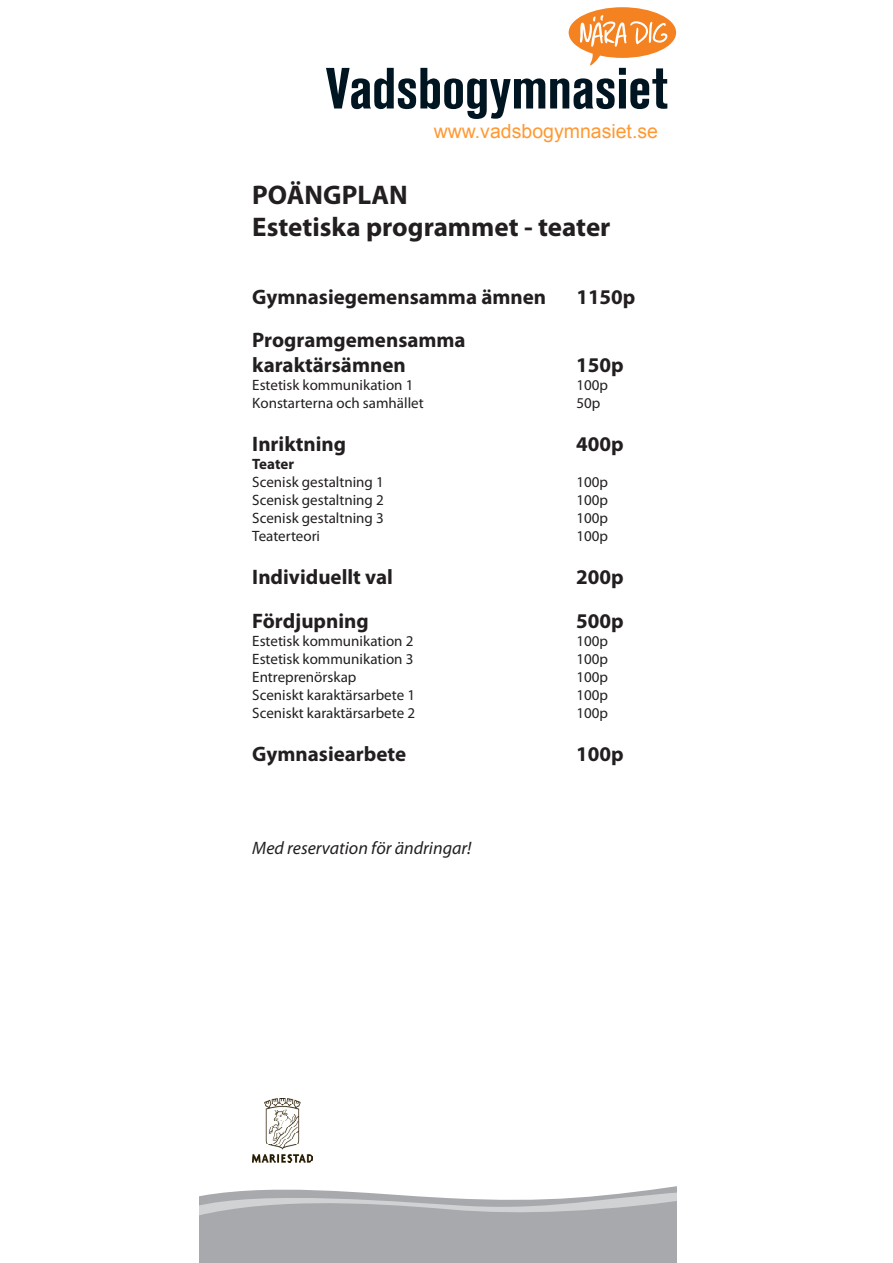
<style>
.page{position:relative;width:893px;height:1263px;background:#fff}
.page>*{position:absolute;margin:0;border:0;box-sizing:border-box;transform-origin:0 0}
.t1{font:700 27px "Myriad Pro";color:#231f20}
.t2{font:700 21px/25.2px "Myriad Pro";color:#231f20}
.t3{font:19.5px "Arial";color:#f93}
.t4{font:italic 18px "Myriad Pro";color:#231f20}
.t5{font:15px "Myriad Pro";color:#231f20}
.t6{font:700 15px "Myriad Pro";letter-spacing:-.005em;color:#231f20}
</style>
<div class="page">
<svg style="left:199px;top:1186px;width:477px;height:40px"></svg>
<div style="left:199px;top:1226px;width:477px;height:37px;background:#a8a9ad"></div>
<img style="left:252px;top:1099px;width:61px;height:64px">
<div style="left:569px;top:7px;width:107px;height:51px;background:#f58220;border-radius:50%"></div>
<svg style="left:326px;top:15px;width:341px;height:104px"></svg>
<p class="t3" style="left:434px;top:117px;width:226px">www.vadsbogymnasiet.se</p>
<p class="t1" style="left:252px;top:177px;width:157px">POÄNGPLAN</p>
<p class="t1" style="left:252px;top:210px;width:360px">Estetiska programmet - teater</p>
<p class="t2" style="left:252px;top:283px;width:295px">Gymnasiegemensamma ämnen</p>
<p class="t2" style="left:576px;top:283px;width:61px">1150p</p>
<p class="t2" style="left:252px;top:326px;width:215px">Programgemensamma karaktärsämnen</p>
<p class="t2" style="left:576px;top:352px;width:49px">150p</p>
<p class="t5" style="left:252px;top:376px;width:163px">Estetisk kommunikation 1</p>
<p class="t5" style="left:576px;top:376px;width:33px">100p</p>
<p class="t5" style="left:252px;top:394px;width:173px">Konstarterna och samhället</p>
<p class="t5" style="left:576px;top:394px;width:25px">50p</p>
<p class="t2" style="left:252px;top:431px;width:95px">Inriktning</p>
<p class="t2" style="left:576px;top:431px;width:49px">400p</p>
<p class="t6" style="left:252px;top:454px;width:43px">Teater</p>
<p class="t5" style="left:252px;top:473px;width:133px">Scenisk gestaltning 1</p>
<p class="t5" style="left:576px;top:473px;width:33px">100p</p>
<p class="t5" style="left:252px;top:491px;width:133px">Scenisk gestaltning 2</p>
<p class="t5" style="left:576px;top:491px;width:33px">100p</p>
<p class="t5" style="left:252px;top:509px;width:133px">Scenisk gestaltning 3</p>
<p class="t5" style="left:576px;top:509px;width:33px">100p</p>
<p class="t5" style="left:252px;top:527px;width:69px">Teaterteori</p>
<p class="t5" style="left:576px;top:527px;width:33px">100p</p>
<p class="t2" style="left:252px;top:564px;width:142px">Individuellt val</p>
<p class="t2" style="left:576px;top:564px;width:49px">200p</p>
<p class="t2" style="left:252px;top:607px;width:118px">Fördjupning</p>
<p class="t2" style="left:576px;top:607px;width:49px">500p</p>
<p class="t5" style="left:252px;top:631px;width:163px">Estetisk kommunikation 2</p>
<p class="t5" style="left:576px;top:631px;width:33px">100p</p>
<p class="t5" style="left:252px;top:649px;width:163px">Estetisk kommunikation 3</p>
<p class="t5" style="left:576px;top:649px;width:33px">100p</p>
<p class="t5" style="left:252px;top:667px;width:106px">Entreprenörskap</p>
<p class="t5" style="left:576px;top:667px;width:33px">100p</p>
<p class="t5" style="left:252px;top:685px;width:164px">Sceniskt karaktärsarbete 1</p>
<p class="t5" style="left:576px;top:685px;width:33px">100p</p>
<p class="t5" style="left:252px;top:703px;width:164px">Sceniskt karaktärsarbete 2</p>
<p class="t5" style="left:576px;top:703px;width:33px">100p</p>
<p class="t2" style="left:252px;top:740px;width:155px">Gymnasiearbete</p>
<p class="t2" style="left:576px;top:740px;width:49px">100p</p>
<p class="t4" style="left:252px;top:837px;width:221px">Med reservation för ändringar!</p>
</div>
